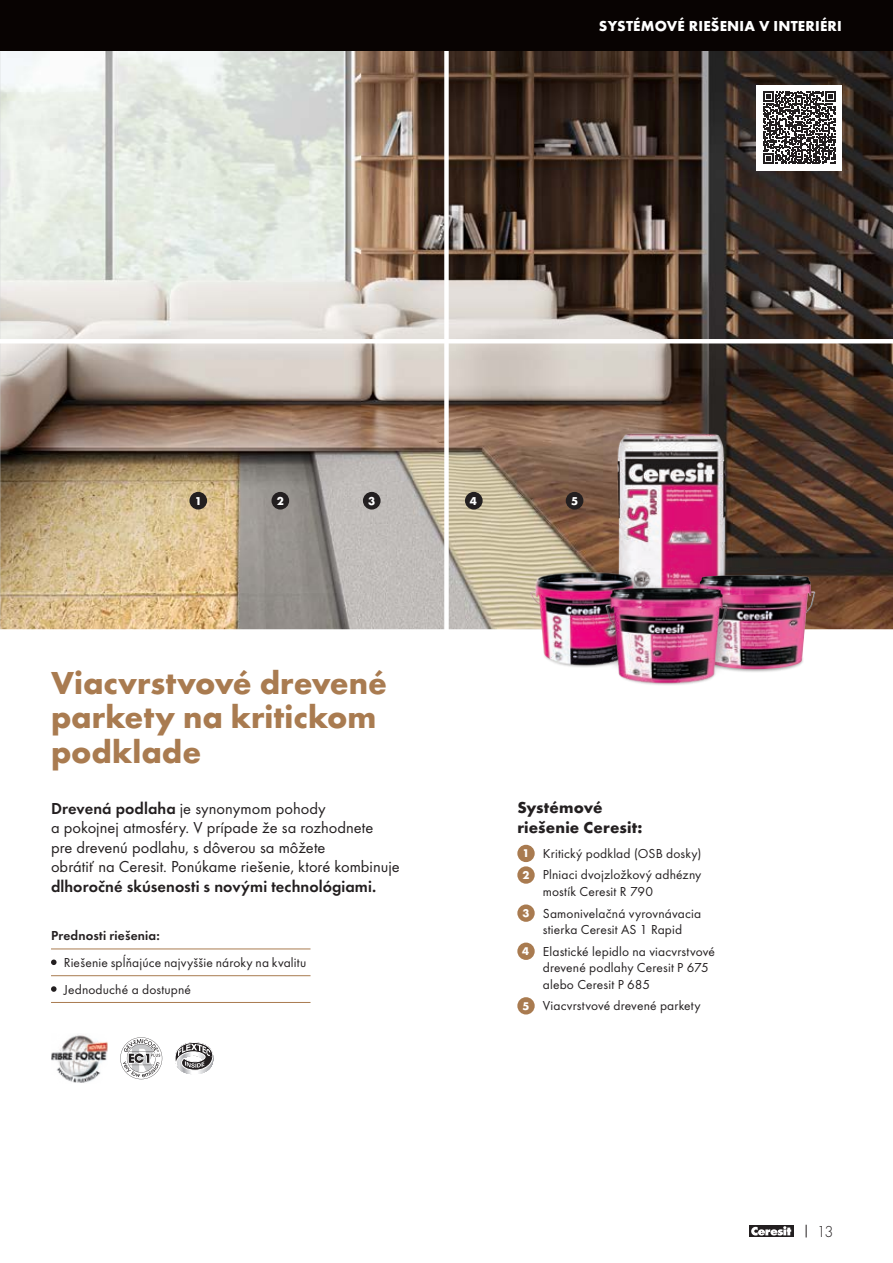
<style>
.page{position:relative;width:893px;height:1263px;background:#fff}
.page>*{position:absolute;margin:0;border:0;box-sizing:border-box;transform-origin:0 0}
.t1{font:700 33px/34.5px "Futura TOT";color:#a97b50}
.t2{font:16.5px/19.5px "Futura TOT";color:#231f20}
.t3{font:600 16.5px "Futura TOT";letter-spacing:.005em;color:#231f20}
.t4{font:700 16.5px/19.5px "Futura TOT";letter-spacing:.01em;color:#231f20}
.t5{font:16.5px "Futura TOT Ligh";color:#231f20}
.t6{font:700 15px "Futura TOT";letter-spacing:.015em;color:#fff}
.t7{font:13.5px/21.6px "Futura TOT";letter-spacing:.01em;color:#231f20}
.t8{font:600 13.5px "Futura TOT";letter-spacing:.015em;color:#231f20}
.t9{font:700 11.85px "Futura TOT";color:#fff}
.s1{font-weight:600}
.s2{font-weight:700;font-size:11.7px;color:#fff}
</style>
<div class="page">
<img style="left:1px;top:51px;width:892px;height:578px">
<img style="left:0;top:51px;width:1px;height:580px">
<div style="left:0;top:629px;width:893px;height:5px;background:#fff"></div>
<hr style="left:0;top:339px;width:893px;height:4px;background:#fff">
<div style="left:444px;top:0;width:5px;height:631px;background:#fff"></div>
<div style="left:517px;top:845px;width:18px;height:17px;background:#a97b50;border-radius:50%"></div>
<div style="left:517px;top:866px;width:18px;height:18px;background:#a97b50;border-radius:50%"></div>
<div style="left:517px;top:904px;width:18px;height:18px;background:#a97b50;border-radius:50%"></div>
<div style="left:517px;top:942px;width:18px;height:18px;background:#a97b50;border-radius:50%"></div>
<div style="left:517px;top:997px;width:18px;height:17px;background:#a97b50;border-radius:50%"></div>
<hr style="left:51px;top:948px;width:259px;height:1px;background:#a97b50">
<hr style="left:51px;top:975px;width:259px;height:1px;background:#a97b50">
<hr style="left:51px;top:1002px;width:259px;height:1px;background:#a97b50">
<svg style="left:51px;top:959px;width:6px;height:6px"></svg>
<svg style="left:51px;top:986px;width:6px;height:6px"></svg>
<svg style="left:120px;top:1037px;width:42px;height:42px"></svg>
<svg style="left:175px;top:1042px;width:39px;height:32px"></svg>
<img style="left:51px;top:1035px;width:56px;height:48px">
<img style="left:609px;top:423px;width:125px;height:159px">
<div style="left:539px;top:567px;width:107px;height:100px;background:#231f20;opacity:.4"></div>
<img style="left:527px;top:570px;width:114px;height:60px">
<div style="left:685px;top:567px;width:70px;height:100px;background:#231f20;opacity:.4"></div>
<div style="left:706px;top:647px;width:98px;height:26px;background:#231f20;opacity:.5"></div>
<img style="left:695px;top:575px;width:120px;height:94px">
<img style="left:539px;top:576px;width:124px;height:91px">
<img style="left:670px;top:577px;width:82px;height:95px">
<div style="left:618px;top:660px;width:98px;height:26px;background:#231f20;opacity:.5"></div>
<img style="left:605px;top:582px;width:123px;height:102px">
<div style="left:189px;top:492px;width:18px;height:17px;background:#231f20;border-radius:50%"></div>
<div style="left:271px;top:492px;width:18px;height:17px;background:#231f20;border-radius:50%"></div>
<div style="left:363px;top:492px;width:18px;height:17px;background:#231f20;border-radius:50%"></div>
<div style="left:465px;top:492px;width:18px;height:17px;background:#231f20;border-radius:50%"></div>
<div style="left:566px;top:492px;width:17px;height:17px;background:#231f20;border-radius:50%"></div>
<div style="left:757px;top:85px;width:85px;height:85px;background:#fff"></div>
<svg style="left:763px;top:91px;width:73px;height:73px"></svg>
<svg style="left:749px;top:1225px;width:44px;height:12px"></svg>
<svg style="left:751px;top:1226px;width:40px;height:9px"></svg>
<svg style="left:806px;top:1225px;width:1px;height:12px"></svg>
<div style="left:0;top:0;width:893px;height:51px;background:#080302"></div>
<p class="t6" style="left:599px;top:17px;width:244px">SYSTÉMOVÉ RIEŠENIA V INTERIÉRI</p>
<p class="t9" style="left:195px;top:493px;width:9px">1</p>
<p class="t9" style="left:277px;top:493px;width:9px">2</p>
<p class="t9" style="left:368px;top:493px;width:9px">3</p>
<p class="t9" style="left:470px;top:493px;width:9px">4</p>
<p class="t9" style="left:571px;top:493px;width:9px">5</p>
<h1 class="t1" style="left:51px;top:665px;width:338px">Viacvrstvové drevené parkety na kritickom podklade</h1>
<p class="t2" style="left:51px;top:798px;width:350px"><span class="s1">Drevená podlaha</span> je synonymom pohody<br>a pokojnej atmosféry. V prípade že sa rozhodnete<br>pre drevenú podlahu, s dôverou sa môžete<br>obrátiť na Ceresit. Ponúkame riešenie, ktoré kombinuje</p>
<p class="t3" style="left:51px;top:876px;width:327px">dlhoročné skúsenosti s novými technológiami.</p>
<p class="t8" style="left:51px;top:927px;width:110px">Prednosti riešenia:</p>
<p class="t7" style="left:64px;top:949px;width:244px;line-height:26.7px">Riešenie spĺňajúce najvyššie nároky na kvalitu<br>Jednoduché a dostupné</p>
<p class="t4" style="left:517px;top:798px;width:127px">Systémové riešenie Ceresit:</p>
<p class="t7" style="left:522px;top:842px;width:181px"><span class="s2">1</span> Kritický podklad (OSB dosky)<br><span class="s2">2</span> Plniaci dvojzložkový adhézny</p>
<p class="t7" style="left:522px;top:880px;width:180px;text-indent:20px">mostík Ceresit R 790<br><span class="s2">3</span> Samonivelačná vyrovnávacia</p>
<p class="t7" style="left:522px;top:919px;width:194px;text-indent:21px">stierka Ceresit AS 1 Rapid<br><span class="s2">4</span> Elastické lepidlo na viacvrstvové</p>
<p class="t7" style="left:543px;top:959px;width:168px;line-height:16.5px">drevené podlahy Ceresit P 675 alebo Ceresit P 685</p>
<p class="t7" style="left:522px;top:995px;width:180px"><span class="s2">5</span> Viacvrstvové drevené parkety</p>
<p class="t5" style="left:817px;top:1222px;width:18px">13</p>
</div>
